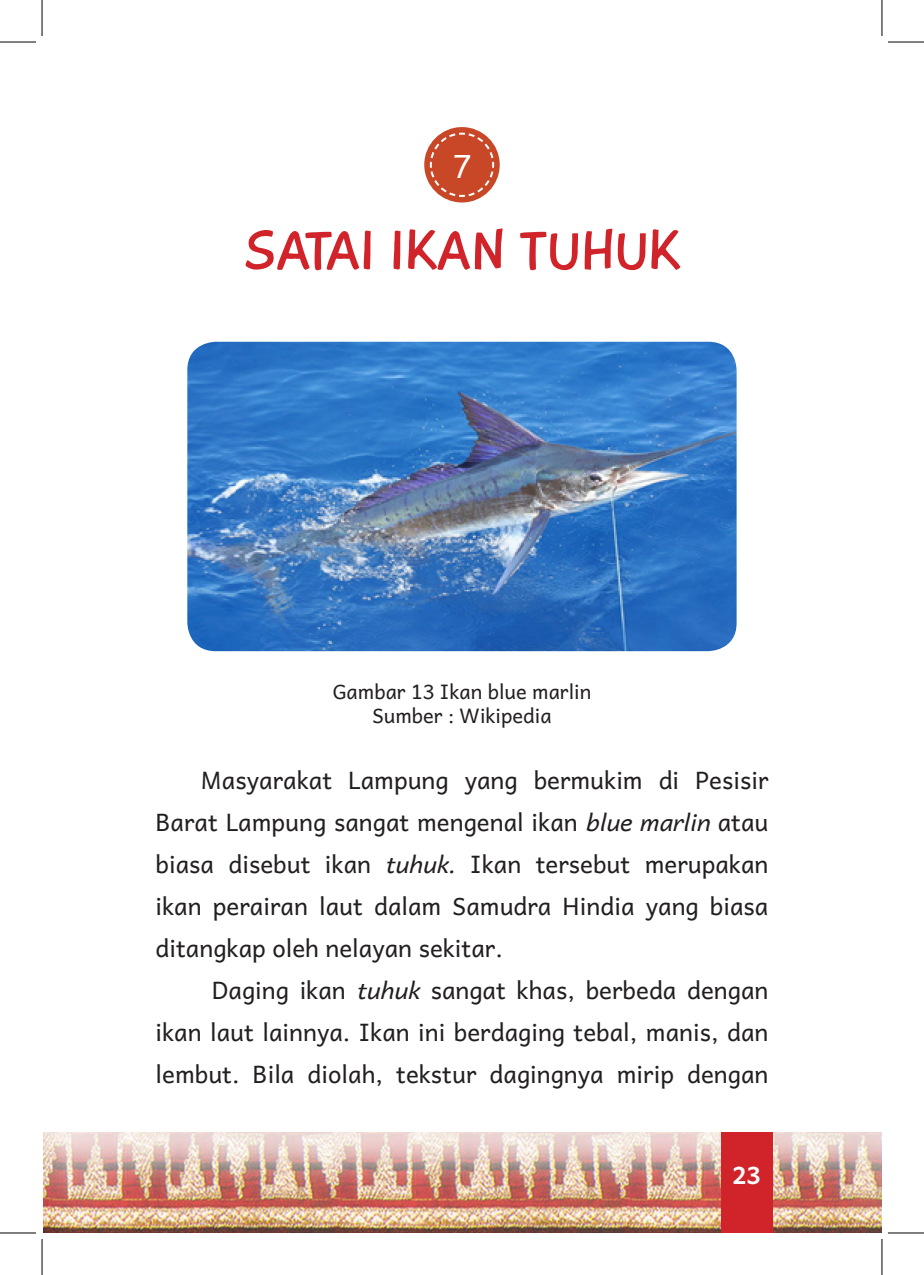
<style>
.page{position:relative;width:924px;height:1275px;background:#fff}
.page>*{position:absolute;margin:0;border:0;box-sizing:border-box;transform-origin:0 0}
.t1{font:56px "Playtime With Hot Toddies";color:#d1232a}
.t2{font:32px "Andika New Basic";color:#fff}
.t3{font:24px/42px "Andika New Basic";color:#231f20;text-align:justify}
.t4{font:700 24px "Andika New Basic";color:#fff}
.t5{font:20px/24px "Andika New Basic";color:#231f20;text-align:center}
.s1{font-style:italic}
</style>
<div class="page">
<img style="left:43px;top:1132px;width:838px;height:101px">
<div style="left:720px;top:1132px;width:51px;height:101px;background:#d1232a"></div>
<div style="left:424px;top:127px;width:75px;height:75px;background:#c84727;border-radius:50%"></div>
<svg style="left:428px;top:132px;width:67px;height:66px"></svg>
<img style="left:187px;top:342px;width:549px;height:309px">
<hr style="left:0;top:42px;width:36px;height:1px;background:#000">
<hr style="left:887px;top:42px;width:36px;height:1px;background:#000">
<hr style="left:0;top:1232px;width:36px;height:1px;background:#000">
<hr style="left:887px;top:1232px;width:36px;height:1px;background:#000">
<hr style="left:42px;top:0;width:1px;height:36px;background:#000">
<hr style="left:42px;top:1239px;width:1px;height:36px;background:#000">
<hr style="left:881px;top:0;width:1px;height:36px;background:#000">
<hr style="left:881px;top:1239px;width:1px;height:36px;background:#000">
<h2 class="t2" style="left:453px;top:137px;width:20px">7</h2>
<h1 class="t1" style="left:243px;top:217px;width:438px">SATAI IKAN TUHUK</h1>
<p class="t5" style="left:332px;top:677px;width:260px">Gambar 13 Ikan blue marlin<br>Sumber : Wikipedia</p>
<p class="t3" style="left:155px;top:756px;width:614px;text-indent:45px">Masyarakat Lampung yang bermukim di Pesisir Barat Lampung sangat mengenal ikan <span class="s1">blue marlin</span> atau biasa disebut ikan <span class="s1">tuhuk.</span> Ikan tersebut merupakan ikan perairan laut dalam Samudra Hindia yang biasa ditangkap oleh nelayan sekitar.</p>
<p class="t3" style="left:155px;top:966px;width:614px;text-indent:56px">Daging ikan <span class="s1">tuhuk</span> sangat khas, berbeda dengan ikan laut lainnya. Ikan ini berdaging tebal, manis, dan lembut. Bila diolah, tekstur dagingnya mirip dengan</p>
<p class="t4" style="left:732px;top:1153px;width:30px">23</p>
</div>
